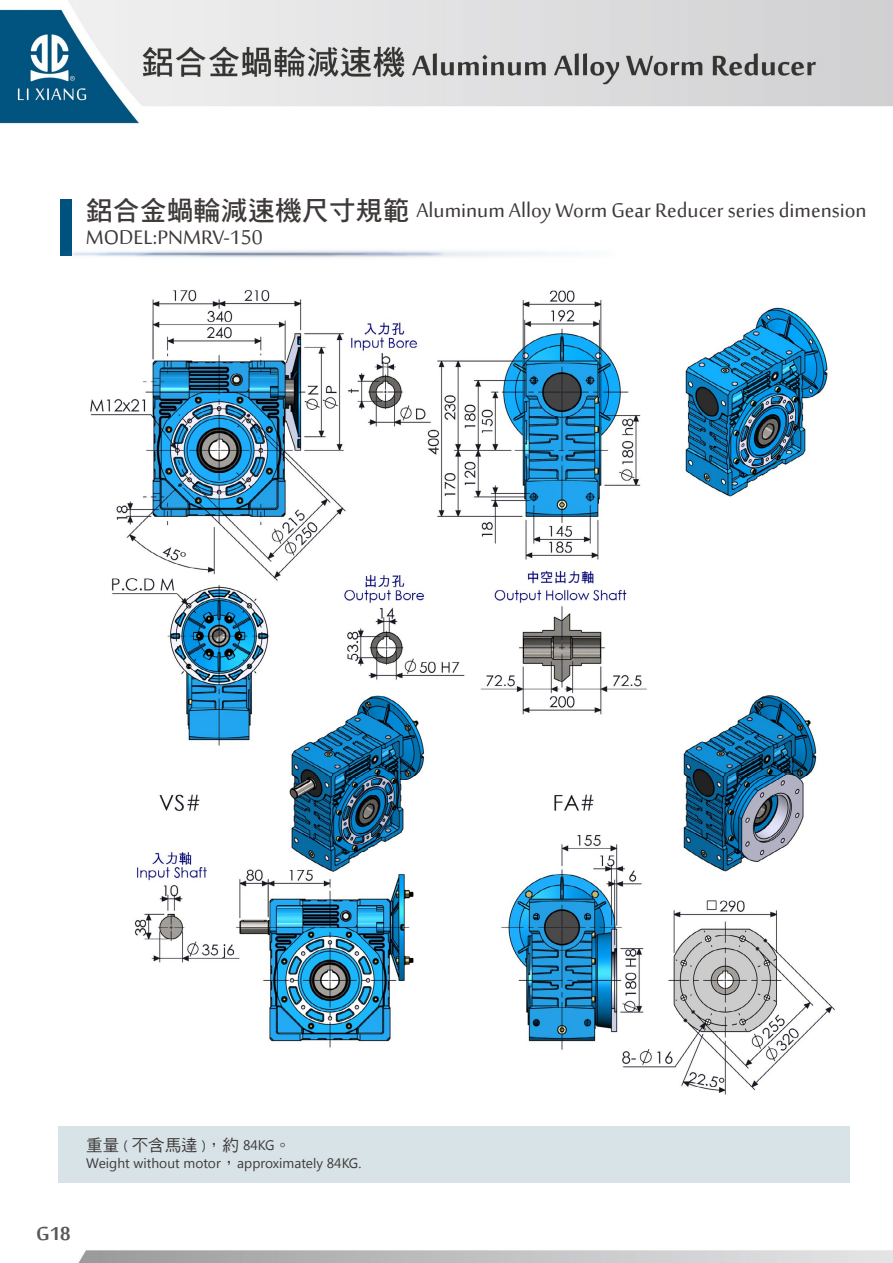
<style>
.page{position:relative;width:893px;height:1263px;background:#fff}
.page>*{position:absolute;margin:0;border:0;box-sizing:border-box;transform-origin:0 0}
.t1{font:27px/27px "Sakkal Majalla";color:#3e3a39}
.t2{font:700 25.8px "Sakkal Majalla";color:#595757}
.t3{font:16.5px "DF Hei Std W5";color:#3e3a39}
.t4{font:13.8px "Segoe UI";color:#3e3a39}
.s1{font-family:"DF Hei Std W7"}
.s2{font-family:"Segoe UI";font-size:13.8px}
.s3{font-family:"DF Hei Std W5";font-size:16.5px}
</style>
<div class="page">
<img style="left:0;top:0;width:893px;height:1263px">
<img style="left:67px;top:272px;width:779px;height:833px">
<div style="left:58px;top:1126px;width:792px;height:56px;background:#d8e3e8"></div>
<div style="left:60px;top:199px;width:12px;height:56px;background:#00527e"></div>
<img style="left:47px;top:246px;width:580px;height:17px">
<p class="t1" style="left:86px;top:199px;width:782px"><span class="s1">鋁合金蝸輪減速機尺寸規範</span> Aluminum Alloy Worm Gear Reducer series dimension<br>MODEL:PNMRV-150</p>
<p class="t3" style="left:86px;top:1136px;width:206px">重量 <span class="s2">(</span> 不含馬達 <span class="s2">)</span>，約 <span class="s2">84KG</span>。</p>
<p class="t4" style="left:86px;top:1153px;width:277px">Weight without motor<span class="s3">，</span>approximately 84KG.</p>
<p class="t2" style="left:36px;top:1219px;width:36px">G18</p>
</div>
